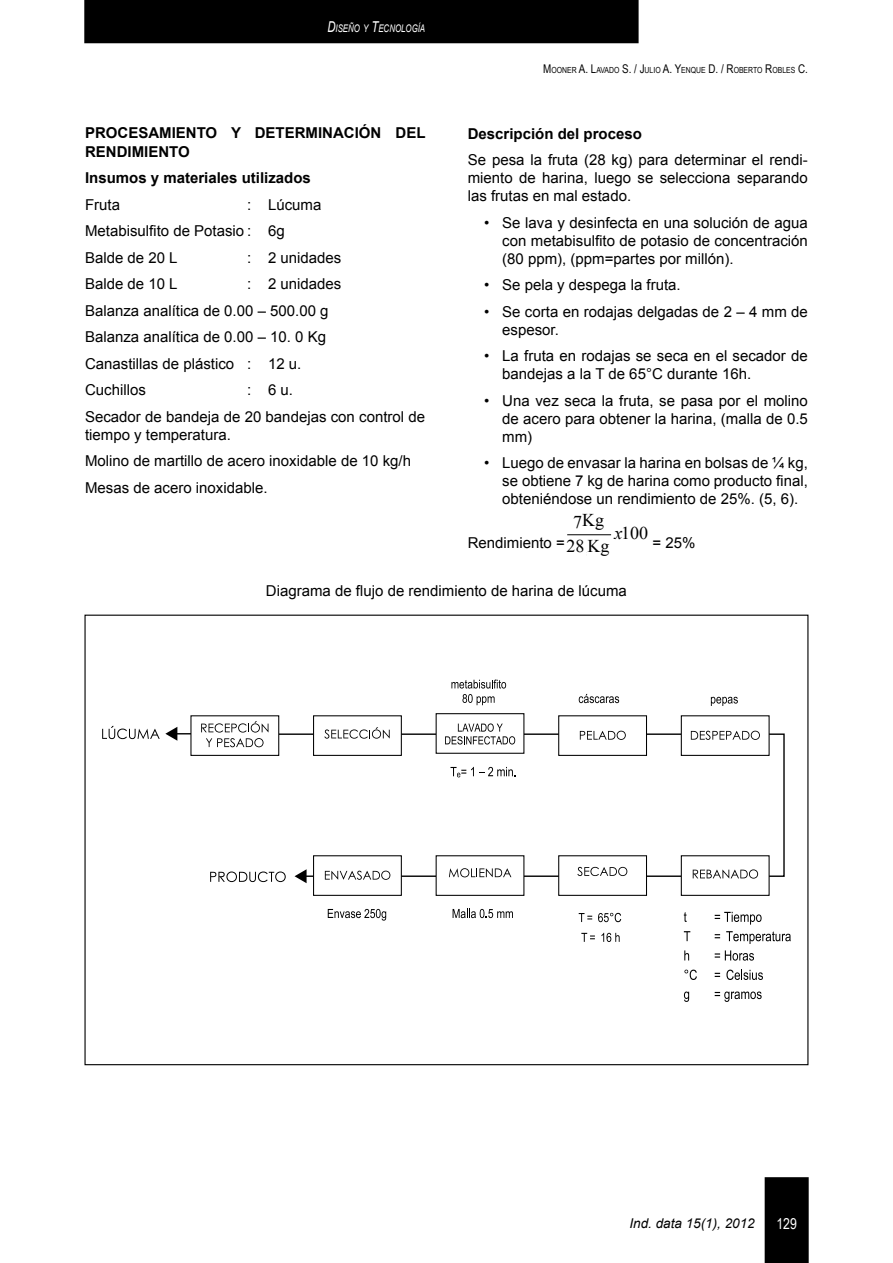
<style>
.page{position:relative;width:893px;height:1263px;background:#fff}
.page>*{position:absolute;margin:0;border:0;box-sizing:border-box;transform-origin:0 0}
.t1{font:18px/26.4px "Times New Roman";color:#000;text-align:center}
.t2{font:italic 18px/25.3px "Times New Roman";color:#000;text-align:right}
.t3{font:15px/26.5px "Arial";color:#000}
.t4{font:700 15px/18px "Arial";color:#000}
.t5{font:15px "Arial Narrow";color:#fff}
.t6{font:italic 13.5px "Arial";color:#000}
.t7{font:italic 10.5px "Arial";color:#fff;scale:.75 1}
.t8{font:8.4px "Arial Narrow";color:#000}
.s1{font-size:15px}
.s2{font-weight:400}
.s3{font-size:12px}
.s4{font-weight:700}
.s5{font-style:normal}
.s6{font-style:italic}
</style>
<div class="page">
<div style="left:765px;top:1177px;width:44px;height:86px;background:#000"></div>
<div style="left:84px;top:0;width:555px;height:43px;background:#000"></div>
<hr style="left:175px;top:733px;width:47px;height:1px;background:#000">
<svg style="left:279px;top:733px;width:506px;height:145px"></svg>
<svg style="left:295px;top:869px;width:12px;height:14px"></svg>
<div style="left:191px;top:716px;width:88px;height:39px;background:#fff"></div>
<div style="left:190px;top:715px;width:89px;height:41px;border:1px solid #000"></div>
<svg style="left:201px;top:721px;width:67px;height:11px"></svg>
<svg style="left:206px;top:738px;width:58px;height:9px"></svg>
<div style="left:313px;top:715px;width:89px;height:41px;background:#fff;border:1px solid #000"></div>
<svg style="left:324px;top:727px;width:66px;height:12px"></svg>
<div style="left:436px;top:713px;width:88px;height:41px;background:#fff;border:1px solid #000"></div>
<svg style="left:445px;top:723px;width:70px;height:21px"></svg>
<div style="left:558px;top:715px;width:89px;height:41px;background:#fff;border:1px solid #000"></div>
<svg style="left:580px;top:731px;width:46px;height:9px"></svg>
<div style="left:681px;top:715px;width:89px;height:41px;background:#fff;border:1px solid #000"></div>
<svg style="left:691px;top:731px;width:69px;height:9px"></svg>
<div style="left:313px;top:855px;width:89px;height:41px;background:#fff;border:1px solid #000"></div>
<svg style="left:325px;top:871px;width:65px;height:9px"></svg>
<div style="left:436px;top:855px;width:88px;height:41px;background:#fff;border:1px solid #000"></div>
<svg style="left:449px;top:868px;width:62px;height:9px"></svg>
<div style="left:558px;top:855px;width:89px;height:41px;background:#fff;border:1px solid #000"></div>
<svg style="left:577px;top:867px;width:50px;height:9px"></svg>
<div style="left:681px;top:855px;width:89px;height:41px;background:#fff;border:1px solid #000"></div>
<svg style="left:693px;top:869px;width:65px;height:10px"></svg>
<svg style="left:451px;top:679px;width:55px;height:9px"></svg>
<svg style="left:462px;top:694px;width:33px;height:11px"></svg>
<svg style="left:450px;top:767px;width:66px;height:10px"></svg>
<svg style="left:210px;top:871px;width:76px;height:11px"></svg>
<svg style="left:102px;top:726px;width:75px;height:15px"></svg>
<svg style="left:328px;top:909px;width:58px;height:12px"></svg>
<svg style="left:453px;top:909px;width:60px;height:9px"></svg>
<svg style="left:579px;top:913px;width:13px;height:9px"></svg>
<svg style="left:598px;top:913px;width:23px;height:9px"></svg>
<svg style="left:581px;top:933px;width:14px;height:9px"></svg>
<svg style="left:601px;top:933px;width:19px;height:9px"></svg>
<svg style="left:684px;top:912px;width:3px;height:10px"></svg>
<svg style="left:715px;top:912px;width:47px;height:13px"></svg>
<svg style="left:684px;top:931px;width:6px;height:10px"></svg>
<svg style="left:715px;top:934px;width:5px;height:4px"></svg>
<svg style="left:726px;top:931px;width:65px;height:13px"></svg>
<svg style="left:684px;top:950px;width:5px;height:10px"></svg>
<svg style="left:715px;top:950px;width:39px;height:11px"></svg>
<svg style="left:684px;top:969px;width:13px;height:11px"></svg>
<svg style="left:715px;top:973px;width:5px;height:4px"></svg>
<svg style="left:726px;top:969px;width:37px;height:11px"></svg>
<svg style="left:684px;top:991px;width:5px;height:11px"></svg>
<svg style="left:715px;top:991px;width:47px;height:11px"></svg>
<svg style="left:579px;top:694px;width:40px;height:9px"></svg>
<svg style="left:711px;top:697px;width:27px;height:9px"></svg>
<hr style="left:568px;top:534px;width:43px;height:1px;background:#000">
<p class="t7" style="left:327px;top:22px;width:132px"><span class="s1">D</span>ISEÑO Y <span class="s1">T</span>ECNOLOGÍA</p>
<p class="t4" style="left:85px;top:125px;width:342px">PROCESAMIENTO Y DETERMINACIÓN DEL<br>RENDIMIENTO</p>
<p class="t4" style="left:85px;top:165px;width:227px;line-height:26.5px">Insumos y materiales utilizados<br><span class="s2">Fruta</span></p>
<p class="t3" style="left:85px;top:191px;width:238px;text-indent:162px">: Lúcuma<br>Metabisulfito de Potasio : 6g<br>Balde de 20 L</p>
<p class="t3" style="left:247px;top:244px;width:96px">: 2 unidades</p>
<p class="t3" style="left:85px;top:271px;width:258px;text-indent:162px">: 2 unidades<br>Balanza analítica de 0.00 – 500.00 g<br>Balanza analítica de 0.00 – 10. 0 Kg<br>Canastillas de plástico : 12 u.<br>Cuchillos</p>
<p class="t3" style="left:85px;top:271px;width:94px">Balde de 10 L</p>
<p class="t3" style="left:85px;top:377px;width:342px;text-indent:162px">: 6 u.<br>Secador de bandeja de 20 bandejas con control de</p>
<p class="t3" style="left:85px;top:421px;width:327px">tiempo y temperatura.<br>Molino de martillo de acero inoxidable de 10 kg/h<br>Mesas de acero inoxidable.</p>
<p class="t8" style="left:543px;top:63px;width:266px"><span class="s3">M</span>OONER <span class="s3">A. L</span>AVADO <span class="s3">S. / J</span>ULIO <span class="s3">A. Y</span>ENQUE <span class="s3">D. / R</span>OBERTO <span class="s3">R</span>OBLES <span class="s3">C.</span></p>
<p class="t3" style="left:468px;top:120px;width:342px"><span class="s4">Descripción del proceso<br></span>Se pesa la fruta (28 kg) para determinar el rendi-</p>
<p class="t3" style="left:468px;top:169px;width:342px;line-height:18px">miento de harina, luego se selecciona separando las frutas en mal estado.</p>
<p class="t3" style="left:502px;top:213px;width:307px;line-height:18px;text-align:justify;text-indent:-18px">• Se lava y desinfecta en una solución de agua con metabisulfito de potasio de concentración (80 ppm), (ppm=partes por millón).</p>
<p class="t3" style="left:484px;top:272px;width:198px">• Se pela y despega la fruta.</p>
<p class="t3" style="left:502px;top:302px;width:307px;line-height:18px;text-indent:-18px">• Se corta en rodajas delgadas de 2 – 4 mm de espesor.</p>
<p class="t3" style="left:502px;top:347px;width:307px;line-height:18px;text-indent:-18px">• La fruta en rodajas se seca en el secador de bandejas a la T de 65°C durante 16h.</p>
<p class="t3" style="left:502px;top:391px;width:307px;line-height:18px;text-align:justify;text-indent:-18px">• Una vez seca la fruta, se pasa por el molino de acero para obtener la harina, (malla de 0.5 mm)</p>
<p class="t3" style="left:502px;top:454px;width:307px;line-height:18px;text-align:justify;text-indent:-18px">• Luego de envasar la harina en bolsas de ¼ kg, se obtiene 7 kg de harina como producto final, obteniéndose un rendimiento de 25%. (5, 6).</p>
<p class="t3" style="left:468px;top:529px;width:99px">Rendimiento =</p>
<p class="t3" style="left:652px;top:529px;width:44px">= 25%</p>
<p class="t1" style="left:566px;top:506px;width:44px">Kg<br>28 Kg</p>
<p class="t2" style="left:573px;top:509px;width:25px"><span class="s5">7</span> Kg g</p>
<p class="t1" style="left:614px;top:520px;width:35px"><span class="s6">x</span>100</p>
<p class="t1" style="left:569px;top:534px;width:11px">28</p>
<p class="t3" style="left:266px;top:577px;width:362px">Diagrama de flujo de rendimiento de harina de lúcuma</p>
<p class="t6" style="left:629px;top:1215px;width:127px">Ind. data 15(1), 2012</p>
<p class="t5" style="left:776px;top:1213px;width:22px">129</p>
</div>
